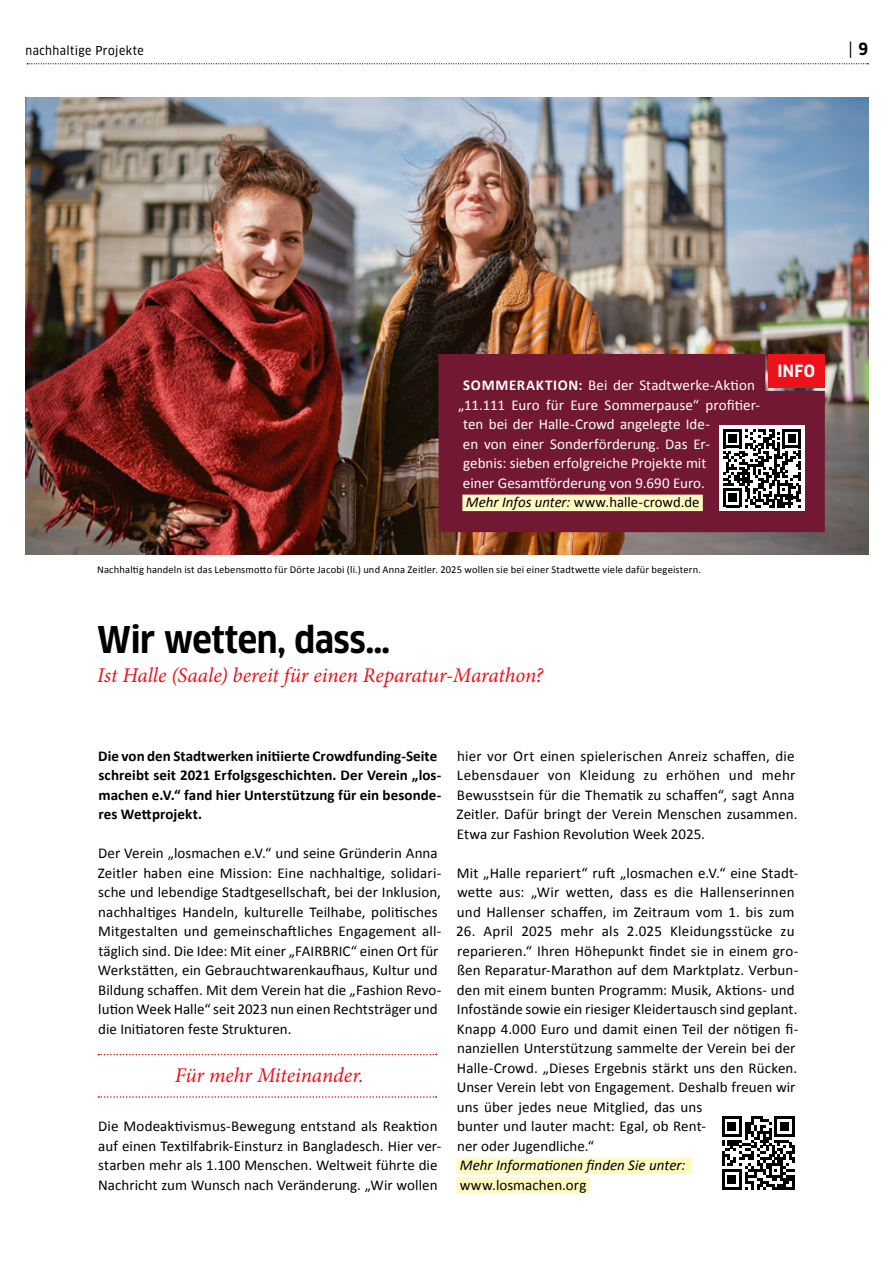
<style>
.page{position:relative;width:893px;height:1263px;background:#fff}
.page>*{position:absolute;margin:0;border:0;box-sizing:border-box;transform-origin:0 0}
.t1{font:700 condensed 36px "Clan OT";letter-spacing:-.015em;color:#000}
.t2{font:italic 21px "Minion Pro";letter-spacing:-.005em;color:#ec111a}
.t3{font:700 condensed 16.5px "Clan OT";color:#fff}
.t4{font:16.5px "Clan OT Narr News";color:#000}
.t5{font:15px/19.5px "Calibri";letter-spacing:.005em;color:#000}
.t6{font:15px "Calibri";color:#fff}
.t7{font:700 15px/19.5px "Calibri";letter-spacing:.005em;color:#000}
.t8{font:italic 15px "Calibri";color:#000}
.t9{font:12px "Clan OT Narr News";letter-spacing:.035em;color:#000}
.t10{font:10.5px "Calibri";letter-spacing:.015em;color:#000}
.s1{font-family:"Clan OT";font-weight:700;font-stretch:condensed}
.s2{font-weight:700}
.s3{font-style:italic}
</style>
<div class="page">
<svg style="left:27px;top:63px;width:841px;height:1px"></svg>
<div style="left:456px;top:1158px;width:236px;height:16px;background:#fffac2"></div>
<div style="left:456px;top:1177px;width:134px;height:17px;background:#fffac2"></div>
<svg style="left:722px;top:1116px;width:73px;height:73px"></svg>
<svg style="left:98px;top:1054px;width:339px;height:1px"></svg>
<svg style="left:98px;top:1096px;width:339px;height:2px"></svg>
<img style="left:25px;top:98px;width:843px;height:457px">
<div style="left:438px;top:354px;width:387px;height:178px;background:#721833"></div>
<div style="left:462px;top:495px;width:241px;height:16px;background:#fffac2"></div>
<div style="left:719px;top:426px;width:86px;height:85px;background:#fff"></div>
<svg style="left:723px;top:429px;width:78px;height:78px"></svg>
<div style="left:768px;top:354px;width:57px;height:34px;background:#ec111a"></div>
<p class="t9" style="left:26px;top:44px;width:120px">nachhaltige Projekte</p>
<p class="t4" style="left:849px;top:39px;width:21px">| <span class="s1">9</span></p>
<p class="t6" style="left:463px;top:376px;width:293px"><span class="s2">SOMMERAKTION:</span> Bei der Stadtwerke-Aktion</p>
<p class="t6" style="left:458px;top:395px;width:303px">„11.111 Euro für Eure Sommerpause“ profitier-</p>
<p class="t6" style="left:463px;top:415px;width:248px">ten bei der Halle-Crowd angelegte Ide-</p>
<p class="t6" style="left:463px;top:434px;width:248px">en von einer Sonderförderung. Das Er-</p>
<p class="t6" style="left:463px;top:454px;width:245px">gebnis: sieben erfolgreiche Projekte mit</p>
<p class="t6" style="left:463px;top:473px;width:243px">einer Gesamtförderung von 9.690 Euro.</p>
<p class="t5" style="left:466px;top:493px;width:235px"><span class="s3">Mehr Infos unter:</span> www.halle-crowd.de</p>
<p class="t3" style="left:777px;top:361px;width:39px">INFO</p>
<p class="t10" style="left:97px;top:563px;width:606px">Nachhaltig handeln ist das Lebensmotto für Dörte Jacobi (li.) und Anna Zeitler. 2025 wollen sie bei einer Stadtwette viele dafür begeistern.</p>
<h1 class="t1" style="left:97px;top:619px;width:295px">Wir wetten, dass…</h1>
<h2 class="t2" style="left:97px;top:661px;width:448px">Ist Halle (Saale) bereit für einen Reparatur-Marathon?</h2>
<p class="t7" style="left:98px;top:745px;width:345px">Die von den Stadtwerken initiierte Crowdfunding-Seite schreibt seit 2021 Erfolgsgeschichten. Der Verein „los&shy;machen e.V.“ fand hier Unterstützung für ein besonde&shy;res Wettprojekt.</p>
<p class="t5" style="left:98px;top:844px;width:345px">Der Verein „losmachen e.V.“ und seine Gründerin Anna Zeitler haben eine Mission: Eine nachhaltige, solidari&shy;sche und lebendige Stadtgesellschaft, bei der Inklusion, nachhaltiges Handeln, kulturelle Teilhabe, politisches Mitgestalten und gemeinschaftliches Engagement all&shy;täglich sind. Die Idee: Mit einer „FAIRBRIC“ einen Ort für Werkstätten, ein Gebrauchtwarenkaufhaus, Kultur und Bildung schaffen. Mit dem Verein hat die „Fashion Revo&shy;lution Week Halle“ seit 2023 nun einen Rechtsträger und die Initiatoren feste Strukturen.</p>
<h2 class="t2" style="left:175px;top:1061px;width:191px">Für mehr Miteinander.</h2>
<p class="t5" style="left:98px;top:1117px;width:345px">Die Modeaktivismus-Bewegung entstand als Reaktion auf einen Textilfabrik-Einsturz in Bangladesch. Hier ver&shy;starben mehr als 1.100 Menschen. Weltweit führte die Nachricht zum Wunsch nach Veränderung. „Wir wollen</p>
<p class="t5" style="left:457px;top:746px;width:342px">hier vor Ort einen spielerischen Anreiz schaffen, die Lebensdauer von Kleidung zu erhöhen und mehr Bewusstsein für die Thematik zu schaffen“, sagt Anna Zeitler. Dafür bringt der Verein Menschen zusammen.<br>Etwa zur Fashion Revolution Week 2025.</p>
<p class="t5" style="left:457px;top:863px;width:343px">Mit „Halle repariert“ ruft „losmachen e.V.“ eine Stadt&shy;wette aus: „Wir wetten, dass es die Hallenserinnen und Hallenser schaffen, im Zeitraum vom 1. bis zum</p>
<p class="t5" style="left:456px;top:922px;width:344px">26. April 2025 mehr als 2.025 Kleidungsstücke zu reparieren.“ Ihren Höhepunkt findet sie in einem gro&shy;ßen Reparatur-Marathon auf dem Marktplatz. Verbun&shy;den mit einem bunten Programm: Musik, Aktions- und Infostände sowie ein riesiger Kleidertausch sind geplant.<br>Knapp 4.000 Euro und damit einen Teil der nötigen fi&shy;nanziellen Unterstützung sammelte der Verein bei der Halle-Crowd. „Dieses Ergebnis stärkt uns den Rücken.<br>Unser Verein lebt von Engagement. Deshalb freuen wir uns über jedes neue Mitglied, das uns<br>bunter und lauter macht: Egal, ob Rent-<br>ner oder Jugendliche.“</p>
<p class="t8" style="left:460px;top:1156px;width:227px">Mehr Informationen finden Sie unter:</p>
<p class="t5" style="left:460px;top:1175px;width:128px">www.losmachen.org</p>
</div>
